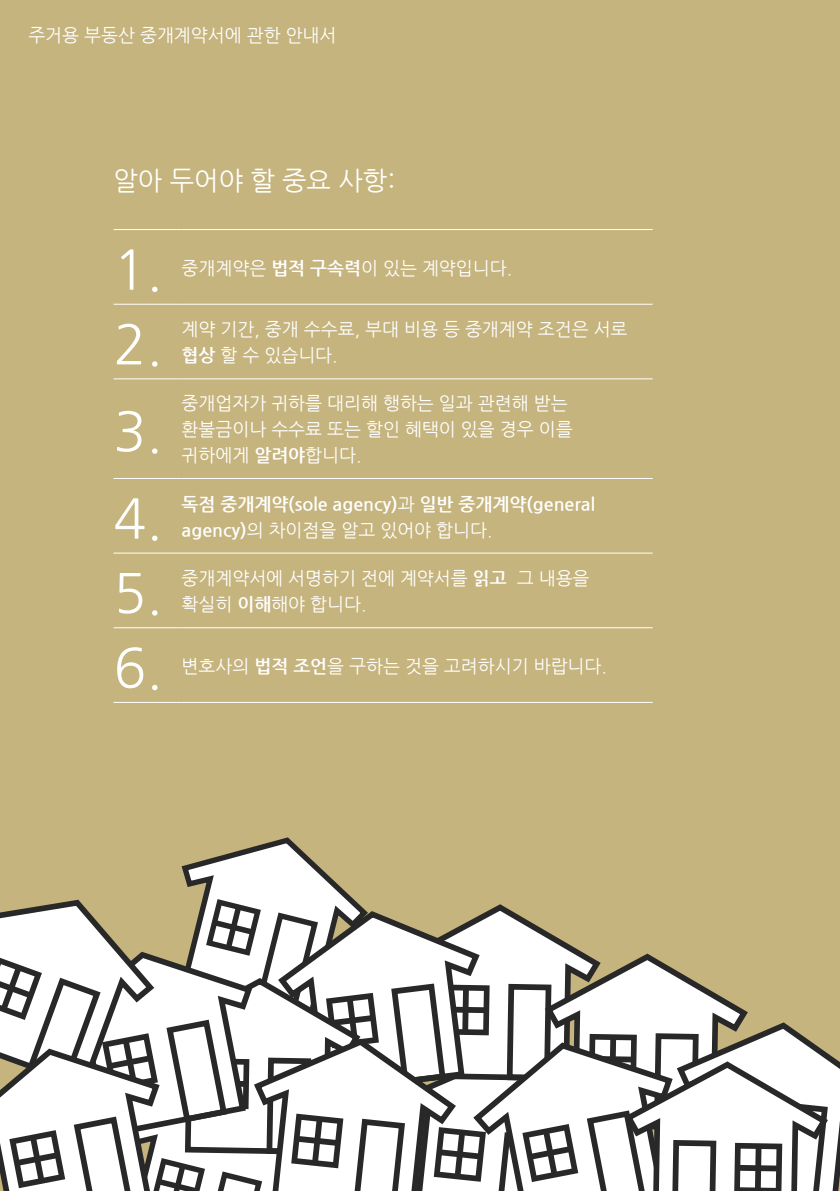
<style>
.page{position:relative;width:840px;height:1191px;background:#fff}
.page>*{position:absolute;margin:0;border:0;box-sizing:border-box;transform-origin:0 0}
.t1{font:54px "Nanum Gothic";color:#fff}
.t2{font:26px "Nanum Gothic";color:#fff}
.t3{font:18px/26px "Nanum Gothic";color:#fff}
.t4{font:700 18px/26px "Nanum Gothic";color:#fff}
.s1{font-weight:700}
.s2{font-weight:400}
</style>
<div class="page">
<div style="left:0;top:0;width:839px;height:1191px;background:#c6b47e"></div>
<svg style="left:0;top:837px;width:839px;height:354px"></svg>
<hr style="left:113px;top:229px;width:68px;height:1px;background:#fff">
<hr style="left:181px;top:229px;width:471px;height:1px;background:#fff">
<hr style="left:113px;top:304px;width:68px;height:1px;background:#fff">
<hr style="left:181px;top:304px;width:471px;height:1px;background:#fff">
<hr style="left:113px;top:378px;width:68px;height:1px;background:#fff">
<hr style="left:181px;top:378px;width:471px;height:1px;background:#fff">
<hr style="left:113px;top:478px;width:68px;height:1px;background:#fff">
<hr style="left:181px;top:478px;width:471px;height:1px;background:#fff">
<hr style="left:113px;top:552px;width:68px;height:1px;background:#fff">
<hr style="left:181px;top:552px;width:471px;height:1px;background:#fff">
<hr style="left:113px;top:627px;width:68px;height:1px;background:#fff">
<hr style="left:181px;top:627px;width:471px;height:1px;background:#fff">
<hr style="left:113px;top:702px;width:68px;height:1px;background:#fff">
<hr style="left:181px;top:702px;width:471px;height:1px;background:#fff">
<p class="t3" style="left:28px;top:23px;width:309px">주거용 부동산 중개계약서에 관한 안내서</p>
<h2 class="t2" style="left:113px;top:168px;width:283px">알아 두어야 할 중요 사항:</h2>
<h1 class="t1" style="left:113px;top:244px;width:51px">1.</h1>
<p class="t3" style="left:181px;top:255px;width:332px">중개계약은 <span class="s1">법적 구속력</span>이 있는 계약입니다.</p>
<h1 class="t1" style="left:113px;top:318px;width:51px">2.</h1>
<p class="t3" style="left:181px;top:317px;width:447px">계약 기간, 중개 수수료, 부대 비용 등 중개계약 조건은 서로 <span class="s1">협상</span> 할 수 있습니다.</p>
<h1 class="t1" style="left:113px;top:406px;width:51px">3.</h1>
<p class="t3" style="left:181px;top:391px;width:392px">중개업자가 귀하를 대리해 행하는 일과 관련해 받는 환불금이나 수수료 또는 할인 혜택이 있을 경우 이를 귀하에게 <span class="s1">알려야</span>합니다.</p>
<h1 class="t1" style="left:113px;top:493px;width:51px">4.</h1>
<p class="t4" style="left:181px;top:491px;width:415px">독점 중개계약(sole agency)<span class="s2">과</span> 일반 중개계약(general agency)<span class="s2">의 차이점을 알고 있어야 합니다.</span></p>
<h1 class="t1" style="left:113px;top:567px;width:51px">5.</h1>
<p class="t3" style="left:181px;top:566px;width:409px">중개계약서에 서명하기 전에 계약서를 <span class="s1">읽고</span> 그 내용을 확실히 <span class="s1">이해</span>해야 합니다.</p>
<h1 class="t1" style="left:113px;top:642px;width:51px">6.</h1>
<p class="t3" style="left:181px;top:653px;width:426px">변호사의 <span class="s1">법적 조언</span>을 구하는 것을 고려하시기 바랍니다.</p>
</div>
